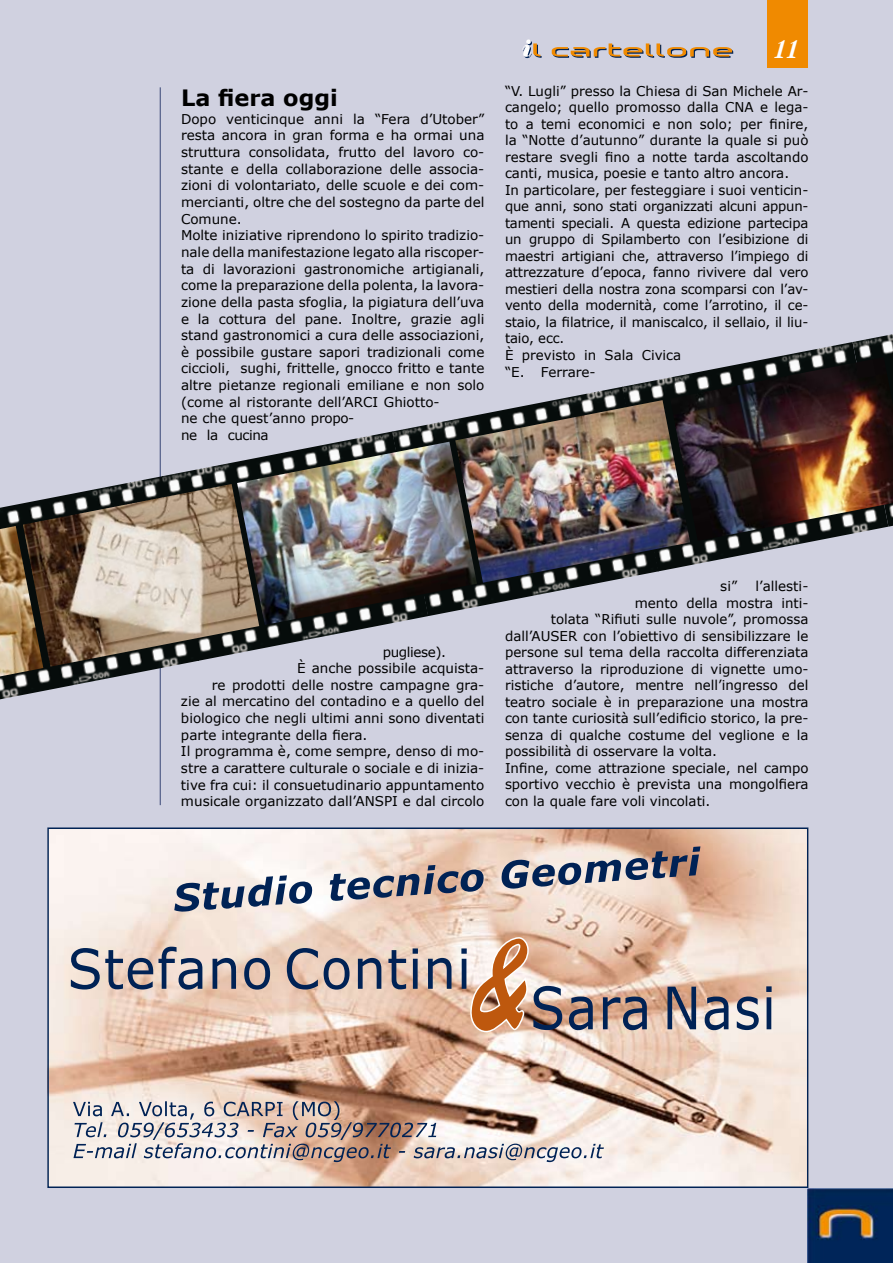
<style>
.page{position:relative;width:893px;height:1263px;background:#d0d1e0}
.page>*{position:absolute;margin:0;border:0;box-sizing:border-box;transform-origin:0 0}
.t1{font:italic 700 30px "Garamond";color:#fff}
.t2{font:700 22.5px "Verdana";color:#000}
.t3{font:13.5px/16.6px "Verdana";color:#000}
.t4{font:13.5px "Verdana";letter-spacing:-.03em;color:#000}
</style>
<div class="page">
<svg style="left:522px;top:39px;width:20px;height:19px"></svg>
<svg style="left:552px;top:43px;width:181px;height:15px"></svg>
<div style="left:767px;top:0;width:40px;height:68px;background:#f08a00"></div>
<hr style="left:160px;top:87px;width:1px;height:718px;background:#374676">
<img style="left:50px;top:830px;width:755px;height:355px">
<div style="left:47px;top:827px;width:761px;height:361px;border:2px solid #025"></div>
<svg style="left:73px;top:1101px;width:531px;height:61px;background:#c3b3af"></svg>
<svg style="left:174px;top:846px;width:526px;height:66px;background:#c6bbb9"></svg>
<svg style="left:71px;top:937px;width:701px;height:96px;background:#ccb3a6"></svg>
<img style="left:0;top:476px;width:166px;height:223px">
<img style="left:162px;top:431px;width:230px;height:218px">
<img style="left:392px;top:387px;width:230px;height:220px">
<img style="left:622px;top:342px;width:230px;height:224px">
<img style="left:852px;top:334px;width:41px;height:23px">
<img style="left:670px;top:357px;width:223px;height:184px">
<img style="left:455px;top:400px;width:235px;height:183px">
<img style="left:23px;top:484px;width:236px;height:183px">
<img style="left:0;top:526px;width:43px;height:150px">
<img style="left:237px;top:442px;width:240px;height:183px">
<img style="left:808px;top:1188px;width:85px;height:75px">
<h2 class="t2" style="left:181px;top:83px;width:158px">La fiera oggi</h2>
<p class="t3" style="left:181px;top:110px;width:305px">Dopo venticinque anni la “Fera d’Utober” resta ancora in gran forma e ha ormai una struttura consolidata, frutto del lavoro co&shy;stante e della collaborazione delle associa&shy;zioni di volontariato, delle scuole e dei com&shy;mercianti, oltre che del sostegno da parte del Comune.<br>Molte iniziative riprendono lo spirito tradizio&shy;nale della manifestazione legato alla riscoper&shy;ta di lavorazioni gastronomiche artigianali, come la preparazione della polenta, la lavora&shy;zione della pasta sfoglia, la pigiatura dell’uva e la cottura del pane. Inoltre, grazie agli stand gastronomici a cura delle associazioni, è possibile gustare sapori tradizionali come ciccioli, sughi, frittelle, gnocco fritto e tante altre pietanze regionali emiliane e non solo (come al ristorante dell’ARCI Ghiotto-<br>ne che quest’anno propo-<br>ne la cucina</p>
<h1 class="t1" style="left:773px;top:27px;width:28px">11</h1>
<p class="t3" style="left:505px;top:82px;width:305px">“V. Lugli” presso la Chiesa di San Michele Ar&shy;cangelo; quello promosso dalla CNA e lega&shy;to a temi economici e non solo; per finire, la “Notte d’autunno” durante la quale si può restare svegli fino a notte tarda ascoltando canti, musica, poesie e tanto altro ancora.<br>In particolare, per festeggiare i suoi venticin&shy;que anni, sono stati organizzati alcuni appun&shy;tamenti speciali. A questa edizione partecipa un gruppo di Spilamberto con l’esibizione di maestri artigiani che, attraverso l’impiego di attrezzature d’epoca, fanno rivivere dal vero mestieri della nostra zona scomparsi con l’av&shy;vento della modernità, come l’arrotino, il ce&shy;staio, la filatrice, il maniscalco, il sellaio, il liu&shy;taio, ecc.<br>È previsto in Sala Civica<br>“E. Ferrare-</p>
<p class="t4" style="left:383px;top:643px;width:65px">pugliese).</p>
<p class="t3" style="left:297px;top:659px;width:189px">È anche possibile acquista-</p>
<p class="t3" style="left:212px;top:676px;width:274px">re prodotti delle nostre campagne gra-</p>
<p class="t3" style="left:181px;top:693px;width:305px">zie al mercatino del contadino e a quello del</p>
<p class="t3" style="left:181px;top:709px;width:305px">biologico che negli ultimi anni sono diventati</p>
<p class="t3" style="left:181px;top:726px;width:188px">parte integrante della fiera.</p>
<p class="t3" style="left:181px;top:743px;width:305px">Il programma è, come sempre, denso di mo-</p>
<p class="t3" style="left:181px;top:759px;width:305px">stre a carattere culturale o sociale e di inizia-</p>
<p class="t3" style="left:181px;top:776px;width:305px">tive fra cui: il consuetudinario appuntamento</p>
<p class="t3" style="left:181px;top:793px;width:305px">musicale organizzato dall’ANSPI e dal circolo</p>
<p class="t3" style="left:720px;top:577px;width:18px">si”</p>
<p class="t3" style="left:755px;top:577px;width:55px">l’allesti-</p>
<p class="t3" style="left:635px;top:594px;width:175px">mento della mostra inti-</p>
<p class="t3" style="left:551px;top:610px;width:259px">tolata “Rifiuti sulle nuvole”, promossa</p>
<p class="t3" style="left:505px;top:627px;width:305px">dall’AUSER con l’obiettivo di sensibilizzare le</p>
<p class="t3" style="left:505px;top:643px;width:305px">persone sul tema della raccolta differenziata</p>
<p class="t3" style="left:505px;top:660px;width:305px">attraverso la riproduzione di vignette umo-</p>
<p class="t3" style="left:505px;top:676px;width:305px">ristiche d’autore, mentre nell’ingresso del</p>
<p class="t3" style="left:505px;top:693px;width:305px">teatro sociale è in preparazione una mostra</p>
<p class="t3" style="left:505px;top:709px;width:305px">con tante curiosità sull’edificio storico, la pre-</p>
<p class="t3" style="left:505px;top:726px;width:305px">senza di qualche costume del veglione e la</p>
<p class="t3" style="left:505px;top:742px;width:213px">possibilità di osservare la volta.</p>
<p class="t3" style="left:505px;top:759px;width:305px">Infine, come attrazione speciale, nel campo</p>
<p class="t3" style="left:505px;top:775px;width:305px">sportivo vecchio è prevista una mongolfiera</p>
<p class="t3" style="left:505px;top:792px;width:207px">con la quale fare voli vincolati.</p>
</div>
